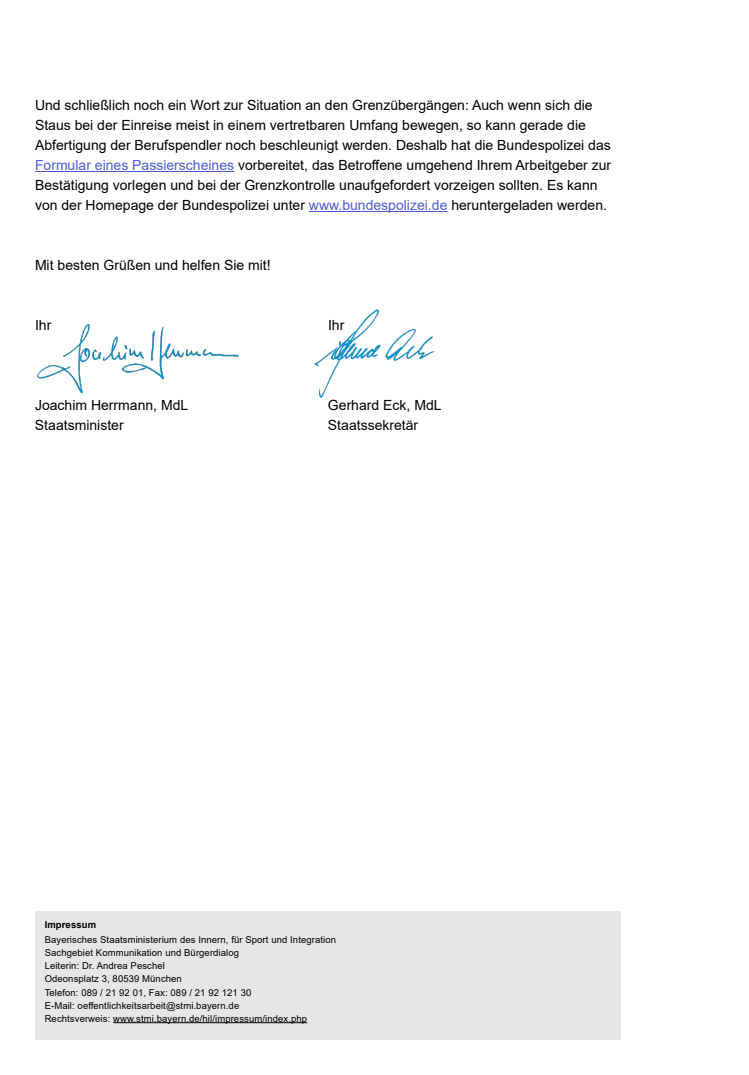
<style>
.page{position:relative;width:749px;height:1075px;background:#fff}
.page>*{position:absolute;margin:0;border:0;box-sizing:border-box;transform-origin:0 0}
.t1{font:14px/20px "Arial";color:#000}
.t2{font:9.5px/13.1px "Arial";letter-spacing:.01em;color:#000}
.t3{font:700 9.5px "Arial";letter-spacing:.01em;color:#000}
.s1{color:#4f5cd6}
</style>
<div class="page">
<hr style="left:35px;top:171px;width:199px;height:1px;background:#4f5cd6">
<hr style="left:309px;top:211px;width:138px;height:1px;background:#4f5cd6">
<img style="left:314px;top:309px;width:121px;height:89px">
<img style="left:37px;top:324px;width:202px;height:70px">
<div style="left:35px;top:911px;width:585px;height:129px;background:#e6e6e6"></div>
<hr style="left:113px;top:1022px;width:194px;height:1px;background:#000">
<p class="t1" style="left:35px;top:95px;width:578px">Und schließlich noch ein Wort zur Situation an den Grenzübergängen: Auch wenn sich die Staus bei der Einreise meist in einem vertretbaren Umfang bewegen, so kann gerade die Abfertigung der Berufspendler noch beschleunigt werden. Deshalb hat die Bundespolizei das <span class="s1">Formular eines Passierscheines</span> vorbereitet, das Betroffene umgehend Ihrem Arbeitgeber zur Bestätigung vorlegen und bei der Grenzkontrolle unaufgefordert vorzeigen sollten. Es kann von der Homepage der Bundespolizei unter <span class="s1">www.bundespolizei.de</span> heruntergeladen werden.</p>
<p class="t1" style="left:35px;top:255px;width:237px">Mit besten Grüßen und helfen Sie mit!</p>
<p class="t1" style="left:35px;top:315px;width:18px">Ihr</p>
<p class="t1" style="left:328px;top:315px;width:18px">Ihr</p>
<p class="t1" style="left:35px;top:395px;width:155px">Joachim Herrmann, MdL</p>
<p class="t1" style="left:328px;top:395px;width:115px">Gerhard Eck, MdL</p>
<p class="t1" style="left:35px;top:415px;width:90px">Staatsminister</p>
<p class="t1" style="left:328px;top:415px;width:92px">Staatssekretär</p>
<p class="t3" style="left:45px;top:918px;width:53px">Impressum</p>
<p class="t2" style="left:45px;top:933px;width:293px">Bayerisches Staatsministerium des Innern, für Sport und Integration Sachgebiet Kommunikation und Bürgerdialog<br>Leiterin: Dr. Andrea Peschel<br>Odeonsplatz 3, 80539 München<br>Telefon: 089 / 21 92 01, Fax: 089 / 21 92 121 30<br>E-Mail: oeffentlichkeitsarbeit@stmi.bayern.de<br>Rechtsverweis: www.stmi.bayern.de/hil/impressum/index.php</p>
</div>
